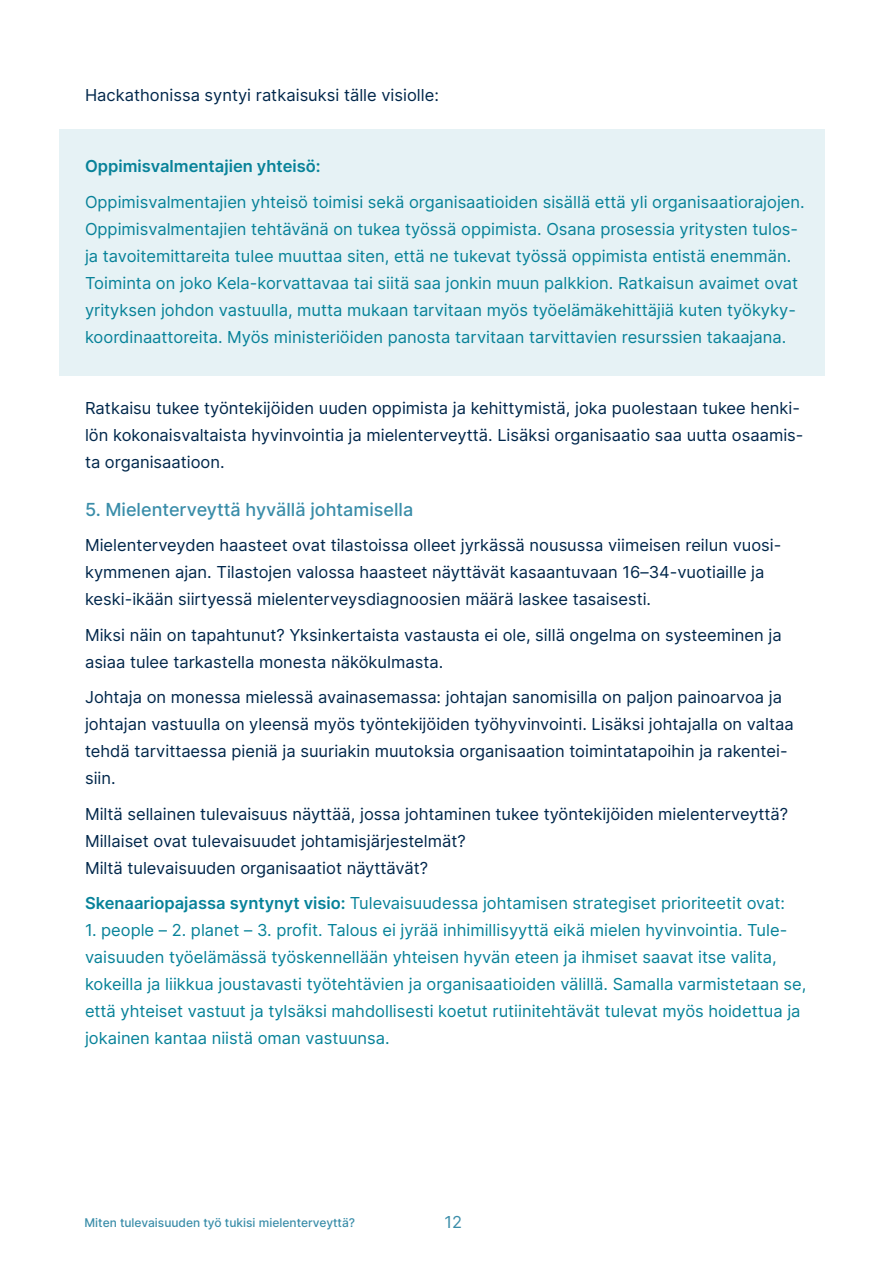
<style>
.page{position:relative;width:893px;height:1263px;background:#fff}
.page>*{position:absolute;margin:0;border:0;box-sizing:border-box;transform-origin:0 0}
.t1{font:500 18px "Inter";color:#3a8da9}
.t2{font:16.5px/27px "Inter";color:#00274b}
.t3{font:16.5px/27px "Inter";color:#078299}
.t4{font:600 16.5px "Inter";color:#078299}
.t5{font:16.5px "Inter";color:#3a8da9}
.t6{font:500 12px "Inter";color:#3a8da9}
.s1{font-weight:600}
</style>
<div class="page">
<div style="left:60px;top:129px;width:765px;height:247px;background:#e6f2f5"></div>
<p class="t2" style="left:85px;top:81px;width:355px">Hackathonissa syntyi ratkaisuksi tälle visiolle:</p>
<p class="t4" style="left:85px;top:154px;width:237px">Oppimisvalmentajien yhteisö:</p>
<p class="t3" style="left:85px;top:188px;width:721px">Oppimisvalmentajien yhteisö toimisi sekä organisaatioiden sisällä että yli organisaatiorajojen.<br>Oppimisvalmentajien tehtävänä on tukea työssä oppimista. Osana prosessia yritysten tulos&shy;ja tavoitemittareita tulee muuttaa siten, että ne tukevat työssä oppimista entistä enemmän.<br>Toiminta on joko Kela-korvattavaa tai siitä saa jonkin muun palkkion. Ratkaisun avaimet ovat yrityksen johdon vastuulla, mutta mukaan tarvitaan myös työelämäkehittäjiä kuten työkyky&shy;koordinaattoreita. Myös ministeriöiden panosta tarvitaan tarvittavien resurssien takaajana.</p>
<p class="t2" style="left:85px;top:394px;width:720px">Ratkaisu tukee työntekijöiden uuden oppimista ja kehittymistä, joka puolestaan tukee henki&shy;lön kokonaisvaltaista hyvinvointia ja mielenterveyttä. Lisäksi organisaatio saa uutta osaamis&shy;ta organisaatioon.</p>
<p class="t1" style="left:85px;top:496px;width:330px">5. Mielenterveyttä hyvällä johtamisella</p>
<p class="t2" style="left:85px;top:531px;width:698px">Mielenterveyden haasteet ovat tilastoissa olleet jyrkässä nousussa viimeisen reilun vuosi&shy;kymmenen ajan. Tilastojen valossa haasteet näyttävät kasaantuvaan 16–34-vuotiaille ja keski-ikään siirtyessä mielenterveysdiagnoosien määrä laskee tasaisesti.</p>
<p class="t2" style="left:85px;top:621px;width:698px">Miksi näin on tapahtunut? Yksinkertaista vastausta ei ole, sillä ongelma on systeeminen ja asiaa tulee tarkastella monesta näkökulmasta.</p>
<p class="t2" style="left:85px;top:683px;width:710px">Johtaja on monessa mielessä avainasemassa: johtajan sanomisilla on paljon painoarvoa ja johtajan vastuulla on yleensä myös työntekijöiden työhyvinvointi. Lisäksi johtajalla on valtaa tehdä tarvittaessa pieniä ja suuriakin muutoksia organisaation toimintatapoihin ja rakentei&shy;siin.</p>
<p class="t2" style="left:85px;top:800px;width:705px">Miltä sellainen tulevaisuus näyttää, jossa johtaminen tukee työntekijöiden mielenterveyttä?<br>Millaiset ovat tulevaisuudet johtamisjärjestelmät?<br>Miltä tulevaisuuden organisaatiot näyttävät?</p>
<p class="t3" style="left:85px;top:889px;width:701px"><span class="s1">Skenaariopajassa syntynyt visio:</span> Tulevaisuudessa johtamisen strategiset prioriteetit ovat:</p>
<p class="t3" style="left:85px;top:916px;width:723px">1. people – 2. planet – 3. profit. Talous ei jyrää inhimillisyyttä eikä mielen hyvinvointia. Tule&shy;vaisuuden työelämässä työskennellään yhteisen hyvän eteen ja ihmiset saavat itse valita, kokeilla ja liikkua joustavasti työtehtävien ja organisaatioiden välillä. Samalla varmistetaan se, että yhteiset vastuut ja tylsäksi mahdollisesti koetut rutiinitehtävät tulevat myös hoidettua ja jokainen kantaa niistä oman vastuunsa.</p>
<p class="t6" style="left:85px;top:1214px;width:272px">Miten tulevaisuuden työ tukisi mielenterveyttä?</p>
<p class="t5" style="left:444px;top:1210px;width:19px">12</p>
</div>
